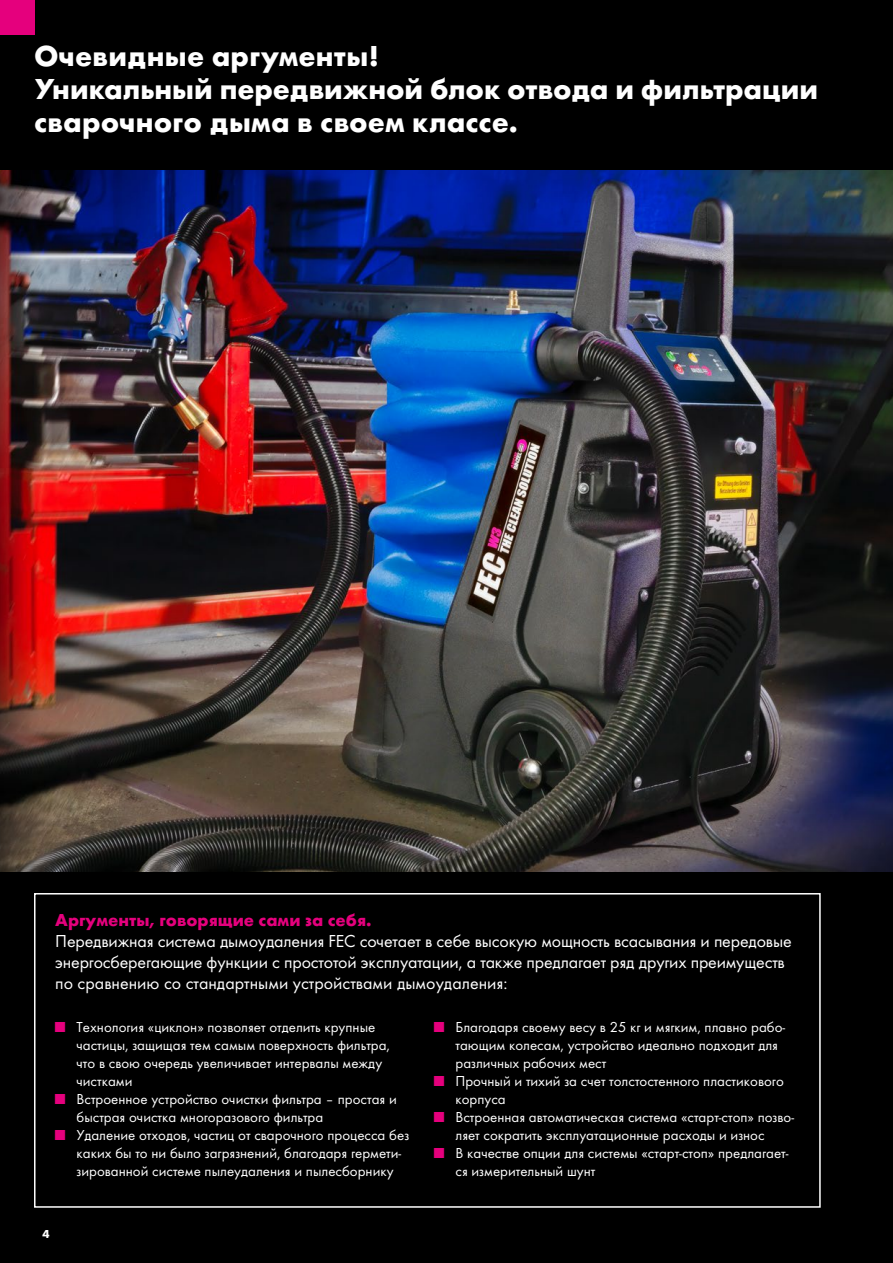
<style>
.page{position:relative;width:893px;height:1263px;background:#000}
.page>*{position:absolute;margin:0;border:0;box-sizing:border-box;transform-origin:0 0}
.t1{font:700 30px/33px "Futura TOT";color:#fff}
.t2{font:18px/21px "Futura TOT Boo";letter-spacing:-.01em;color:#fff}
.t3{font:700 18px "Futura TOT";color:#e5007d}
.t4{font:15px/18px "Futura TOT Boo";color:#fff}
.t5{font:700 12px "Futura TOT";color:#fff}
.s1{color:#e5007d}
</style>
<div class="page">
<img style="left:0;top:170px;width:893px;height:702px">
<div style="left:34px;top:893px;width:787px;height:315px;border:2px solid #fff"></div>
<div style="left:0;top:0;width:34px;height:34px;background:#e5007d"></div>
<h1 class="t1" style="left:34px;top:39px;width:786px">Очевидные аргументы!<br>Уникальный передвижной блок отвода и фильтрации сварочного дыма в своем классе.</h1>
<p class="t3" style="left:55px;top:909px;width:318px">Аргументы, говорящие сами за себя.</p>
<p class="t2" style="left:55px;top:931px;width:738px">Передвижная система дымоудаления FEC сочетает в себе высокую мощность всасывания и передовые энергосберегающие функции с простотой эксплуатации, а также предлагает ряд других преимуществ по сравнению со стандартными устройствами дымоудаления:</p>
<p class="t4" style="left:77px;top:1018px;width:315px;text-indent:-21px"><span class="s1">■</span> Технология «циклон» позволяет отделить крупные частицы, защищая тем самым поверхность фильтра, что в свою очередь увеличивает интервалы между чистками</p>
<p class="t4" style="left:77px;top:1090px;width:322px;text-indent:-21px"><span class="s1">■</span> Встроенное устройство очистки фильтра – простая и быстрая очистка многоразового фильтра</p>
<p class="t4" style="left:77px;top:1126px;width:334px;text-indent:-21px"><span class="s1">■</span> Удаление отходов, частиц от сварочного процесса без каких бы то ни было загрязнений, благодаря гермети&shy;зированной системе пылеудаления и пылесборнику</p>
<p class="t4" style="left:455px;top:1018px;width:331px;text-indent:-21px"><span class="s1">■</span> Благодаря своему весу в 25 кг и мягким, плавно рабо&shy;тающим колесам, устройство идеально подходит для различных рабочих мест</p>
<p class="t4" style="left:455px;top:1072px;width:330px;text-indent:-21px"><span class="s1">■</span> Прочный и тихий за счет толстостенного пластикового корпуса</p>
<p class="t4" style="left:434px;top:1108px;width:361px;text-align:center"><span class="s1">■</span> Встроенная автоматическая система «старт-стоп» позво&shy;ляет сократить эксплуатационные расходы и износ</p>
<p class="t4" style="left:455px;top:1144px;width:335px;text-indent:-21px"><span class="s1">■</span> В качестве опции для системы «старт-стоп» предлагает&shy;ся измерительный шунт</p>
<p class="t5" style="left:43px;top:1227px;width:9px">4</p>
</div>
